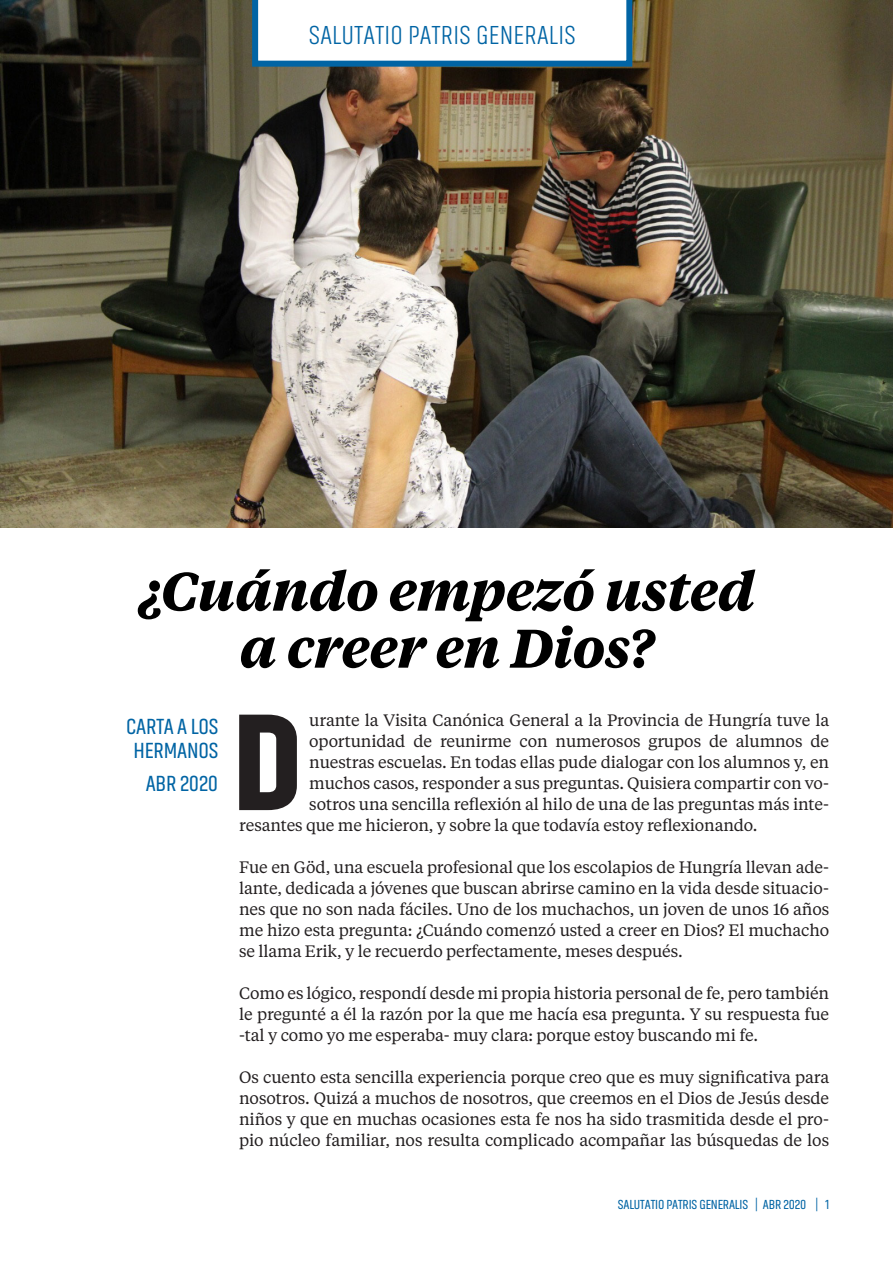
<style>
.page{position:relative;width:893px;height:1263px;background:#fff}
.page>*{position:absolute;margin:0;border:0;box-sizing:border-box;transform-origin:0 0}
.NORMAL_CON_CAPITULAR{font:900 137.7px "Akhand";color:#231f20}
.titulo{font:italic 700 54px "Tiempos Text";letter-spacing:-.01em;color:#000}
.t1{font:300 27px "Akhand";letter-spacing:.01em;color:#0164a4}
.ladillo{font:22.5px/24px "Akhand";letter-spacing:-.01em;color:#0164a4;text-align:center}
.NORMAL_CON_CAPITULAR-2{font:16.5px/21px "Tiempos Text";letter-spacing:-.01em;color:#231f20;text-align:justify}
.t2{font:13.5px "Akhand";letter-spacing:-.01em;color:#0164a4}
</style>
<div class="page">
<img style="left:0;top:0;width:893px;height:527px">
<svg style="left:252px;top:0;width:380px;height:67px"></svg>
<p class="t1" style="left:309px;top:21px;width:268px">SALUTATIO PATRIS GENERALIS</p>
<p class="titulo" style="left:138px;top:553px;width:619px">¿Cuándo empezó usted</p>
<p class="titulo" style="left:240px;top:610px;width:415px">a creer en Dios?</p>
<p class="ladillo" style="left:126px;top:714px;width:94px">CARTA A LOS<br>HERMANOS</p>
<p class="ladillo" style="left:146px;top:772px;width:74px">ABR 2020</p>
<p class="NORMAL_CON_CAPITULAR" style="left:232px;top:687px;width:72px">D</p>
<p class="NORMAL_CON_CAPITULAR-2" style="left:309px;top:709px;width:521px">urante la Visita Canónica General a la Provincia de Hungría tuve la</p>
<p class="NORMAL_CON_CAPITULAR-2" style="left:309px;top:730px;width:521px">oportunidad de reunirme con numerosos grupos de alumnos de</p>
<p class="NORMAL_CON_CAPITULAR-2" style="left:309px;top:751px;width:521px">nuestras escuelas. En todas ellas pude dialogar con los alumnos y, en</p>
<p class="NORMAL_CON_CAPITULAR-2" style="left:309px;top:772px;width:521px">muchos casos, responder a sus preguntas. Quisiera compartir con vo-</p>
<p class="NORMAL_CON_CAPITULAR-2" style="left:309px;top:793px;width:521px">sotros una sencilla reflexión al hilo de una de las preguntas más inte-</p>
<p class="NORMAL_CON_CAPITULAR-2" style="left:239px;top:814px;width:520px">resantes que me hicieron, y sobre la que todavía estoy reflexionando.</p>
<p class="NORMAL_CON_CAPITULAR-2" style="left:239px;top:856px;width:591px">Fue en Göd, una escuela profesional que los escolapios de Hungría llevan ade&shy;lante, dedicada a jóvenes que buscan abrirse camino en la vida desde situacio&shy;nes que no son nada fáciles. Uno de los muchachos, un joven de unos 16 años me hizo esta pregunta: ¿Cuándo comenzó usted a creer en Dios? El muchacho se llama Erik, y le recuerdo perfectamente, meses después.</p>
<p class="NORMAL_CON_CAPITULAR-2" style="left:239px;top:982px;width:592px">Como es lógico, respondí desde mi propia historia personal de fe, pero también le pregunté a él la razón por la que me hacía esa pregunta. Y su respuesta fue -tal y como yo me esperaba- muy clara: porque estoy buscando mi fe.</p>
<p class="NORMAL_CON_CAPITULAR-2" style="left:239px;top:1066px;width:592px">Os cuento esta sencilla experiencia porque creo que es muy significativa para nosotros. Quizá a muchos de nosotros, que creemos en el Dios de Jesús desde niños y que en muchas ocasiones esta fe nos ha sido trasmitida desde el pro&shy;pio núcleo familiar, nos resulta complicado acompañar las búsquedas de los</p>
<p class="t2" style="left:618px;top:1197px;width:213px">SALUTATIO PATRIS GENERALIS | ABR 2020 | 1</p>
</div>
